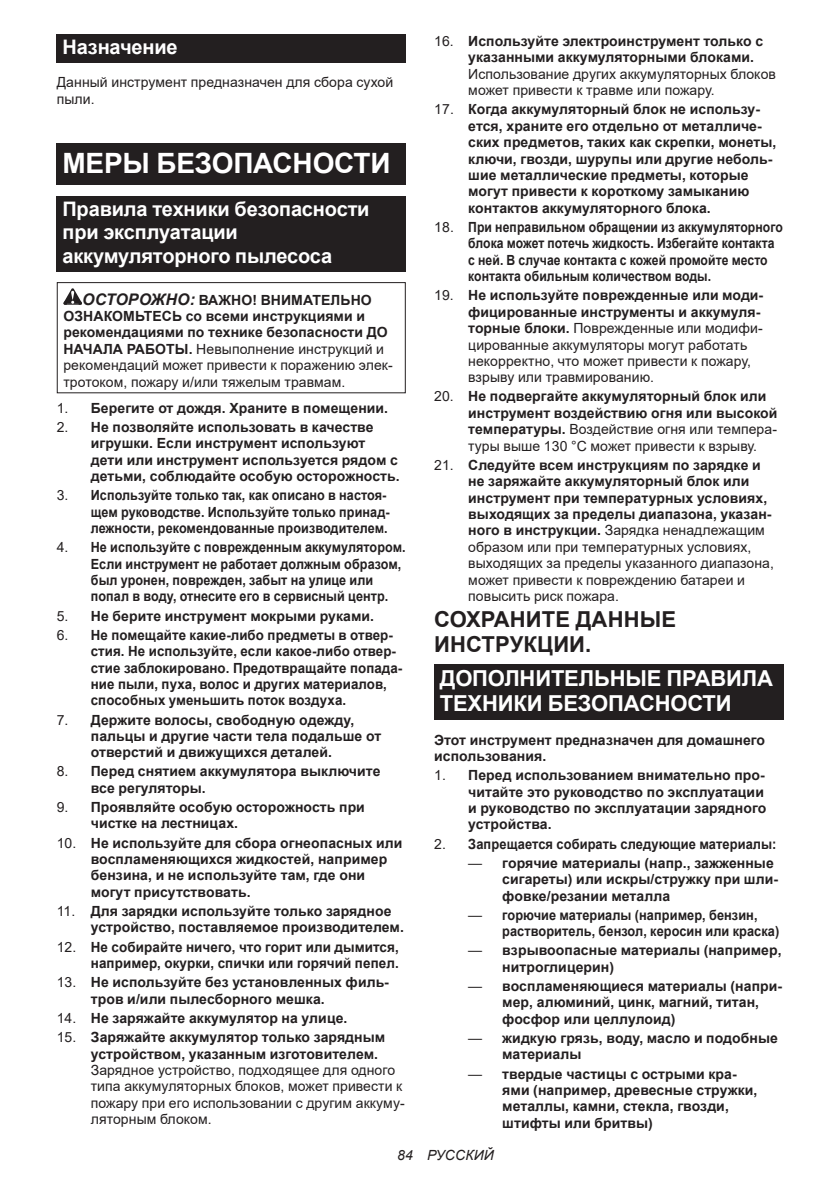
<style>
.page{position:relative;width:840px;height:1191px;background:#fff}
.page>*{position:absolute;margin:0;border:0;box-sizing:border-box;transform-origin:0 0}
.t1{font:700 28px "Arial";letter-spacing:-.01em;color:#fff}
.t2{font:700 22px/25.8px "Arial";letter-spacing:-.01em;color:#fff}
.t3{font:700 22px/25.8px "Arial";letter-spacing:.005em;color:#231f20}
.t4{font:700 20px/23.4px "Arial";letter-spacing:-.01em;color:#fff}
.t5{font:700 14px/16.4px "Arial";letter-spacing:.005em;color:#231f20}
.t6{font:14px/16.4px "Arial";letter-spacing:.005em;color:#231f20}
.t7{font:700 14px/16.4px "Arial";letter-spacing:.005em;color:#231f20;scale:.9 1}
.t8{font:700 14px/16.4px "Arial";letter-spacing:.005em;color:#231f20;scale:.95 1}
.t9{font:700 14px/16.4px "Arial";letter-spacing:.005em;color:#231f20;scale:.87 1}
.t10{font:700 14px/16.4px "Arial";letter-spacing:.005em;color:#231f20;text-align:right;scale:.96 1}
.t11{font:700 14px/16.4px "Arial";letter-spacing:.005em;color:#231f20;scale:.91 1}
.t12{font:700 14px "Arial";letter-spacing:.005em;color:#231f20;scale:.92 1}
.t13{font:italic 14px "Arial";letter-spacing:.005em;color:#231f20}
.s1{font-style:italic;font-size:16px}
.s2{font-weight:400}
.s3{font-weight:700}
</style>
<div class="page">
<div style="left:57px;top:34px;width:348px;height:29px;background:#231f20"></div>
<div style="left:57px;top:143px;width:348px;height:41px;background:#231f20"></div>
<div style="left:57px;top:196px;width:348px;height:75px;background:#231f20"></div>
<svg style="left:63px;top:288px;width:19px;height:17px"></svg>
<div style="left:57px;top:282px;width:348px;height:111px;border:1px solid #231f20"></div>
<div style="left:434px;top:664px;width:348px;height:56px;background:#231f20"></div>
<h3 class="t4" style="left:62px;top:36px;width:117px">Назначение</h3>
<p class="t6" style="left:57px;top:74px;width:338px">Данный инструмент предназначен для сбора сухой пыли.</p>
<h1 class="t1" style="left:62px;top:144px;width:329px">МЕРЫ БЕЗОПАСНОСТИ</h1>
<h3 class="t4" style="left:62px;top:197px;width:308px">Правила техники безопасности при эксплуатации аккумуляторного пылесоса</h3>
<p class="t5" style="left:63px;top:292px;width:331px;text-indent:19px"><span class="s1">ОСТОРОЖНО:</span> ВАЖНО! ВНИМАТЕЛЬНО ОЗНАКОМЬТЕСЬ со всеми инструкциями и рекомендациями по технике безопасности ДО НАЧАЛА РАБОТЫ. <span class="s2">Невыполнение инструкций и рекомендаций может привести к поражению элек&shy;тротоком, пожару и/или тяжелым травмам.</span></p>
<p class="t5" style="left:57px;top:399px;width:333px"><span class="s2">1.</span> Берегите от дождя. Храните в помещении.</p>
<p class="t5" style="left:91px;top:419px;width:310px;text-indent:-34px"><span class="s2">2.</span> Не позволяйте использовать в качестве игрушки. Если инструмент используют дети или инструмент используется рядом с детьми, соблюдайте особую осторожность.</p>
<p class="t7" style="left:91px;top:487px;width:333px;text-indent:-34px"><span class="s2">3.</span> Используйте только так, как описано в настоя&shy;щем руководстве. Используйте только принад&shy;лежности, рекомендованные производителем.</p>
<p class="t7" style="left:91px;top:539px;width:351px;text-indent:-34px"><span class="s2">4.</span> Не используйте с поврежденным аккумулятором.<br>Если инструмент не работает должным образом, был уронен, поврежден, забыт на улице или попал в воду, отнесите его в сервисный центр.</p>
<p class="t5" style="left:57px;top:607px;width:319px"><span class="s2">5.</span> Не берите инструмент мокрыми руками.</p>
<p class="t8" style="left:91px;top:627px;width:329px;text-indent:-34px"><span class="s2">6.</span> Не помещайте какие-либо предметы в отвер&shy;стия. Не используйте, если какое-либо отвер&shy;стие заблокировано. Предотвращайте попада&shy;ние пыли, пуха, волос и других материалов, способных уменьшить поток воздуха.</p>
<p class="t5" style="left:91px;top:711px;width:292px;text-indent:-34px"><span class="s2">7.</span> Держите волосы, свободную одежду, пальцы и другие части тела подальше от отверстий и движущихся деталей.</p>
<p class="t5" style="left:91px;top:763px;width:291px;text-indent:-34px"><span class="s2">8.</span> Перед снятием аккумулятора выключите все регуляторы.</p>
<p class="t5" style="left:91px;top:799px;width:275px;text-indent:-34px"><span class="s2">9.</span> Проявляйте особую осторожность при чистке на лестницах.</p>
<p class="t5" style="left:91px;top:834px;width:313px;text-indent:-34px"><span class="s2">10.</span> Не используйте для сбора огнеопасных или воспламеняющихся жидкостей, например бензина, и не используйте там, где они могут присутствовать.</p>
<p class="t5" style="left:91px;top:903px;width:314px;text-indent:-34px"><span class="s2">11.</span> Для зарядки используйте только зарядное устройство, поставляемое производителем.</p>
<p class="t10" style="left:57px;top:938px;width:357px"><span class="s2">12.</span> Не собирайте ничего, что горит или дымится, например, окурки, спички или горячий пепел.</p>
<p class="t5" style="left:91px;top:974px;width:299px;text-indent:-34px"><span class="s2">13.</span> Не используйте без установленных филь&shy;тров и/или пылесборного мешка.</p>
<p class="t5" style="left:57px;top:1010px;width:292px"><span class="s2">14.</span> Не заряжайте аккумулятор на улице.</p>
<p class="t5" style="left:91px;top:1029px;width:296px;text-indent:-34px"><span class="s2">15.</span> Заряжайте аккумулятор только зарядным устройством, указанным изготовителем.</p>
<p class="t6" style="left:91px;top:1061px;width:315px">Зарядное устройство, подходящее для одного типа аккумуляторных блоков, может привести к пожару при его использовании с другим аккуму&shy;ляторным блоком.</p>
<p class="t5" style="left:468px;top:33px;width:296px;text-indent:-34px"><span class="s2">16.</span> Используйте электроинструмент только с указанными аккумуляторными блоками.</p>
<p class="t6" style="left:468px;top:66px;width:309px">Использование других аккумуляторных блоков может привести к травме или пожару.</p>
<p class="t5" style="left:468px;top:101px;width:309px;text-indent:-34px"><span class="s2">17.</span> Когда аккумуляторный блок не использу&shy;ется, храните его отдельно от металличе&shy;ских предметов, таких как скрепки, монеты, ключи, гвозди, шурупы или другие неболь&shy;шие металлические предметы, которые могут привести к короткому замыканию контактов аккумуляторного блока.</p>
<p class="t9" style="left:468px;top:219px;width:363px;text-indent:-34px"><span class="s2">18.</span> При неправильном обращении из аккумуляторного блока может потечь жидкость. Избегайте контакта с ней. В случае контакта с кожей промойте место контакта обильным количеством воды.</p>
<p class="t6" style="left:468px;top:287px;width:296px;text-indent:-34px">19. <span class="s3">Не используйте поврежденные или моди&shy;фицированные инструменты и аккумуля&shy;торные блоки.</span> Поврежденные или модифи&shy;цированные аккумуляторы могут работать некорректно, что может привести к пожару, взрыву или травмированию.</p>
<p class="t5" style="left:468px;top:388px;width:310px;text-indent:-34px"><span class="s2">20.</span> Не подвергайте аккумуляторный блок или инструмент воздействию огня или высокой температуры. <span class="s2">Воздействие огня или темпера&shy;туры выше 130 °C может привести к взрыву.</span></p>
<p class="t5" style="left:468px;top:457px;width:307px;text-indent:-34px"><span class="s2">21.</span> Следуйте всем инструкциям по зарядке и не заряжайте аккумуляторный блок или инструмент при температурных условиях, выходящих за пределы диапазона, указан&shy;ного в инструкции. <span class="s2">Зарядка ненадлежащим образом или при температурных условиях, выходящих за пределы указанного диапазона, может привести к повреждению батареи и повысить риск пожара.</span></p>
<h2 class="t3" style="left:434px;top:606px;width:243px">СОХРАНИТЕ ДАННЫЕ<br>ИНСТРУКЦИИ.</h2>
<h2 class="t2" style="left:439px;top:665px;width:334px">ДОПОЛНИТЕЛЬНЫЕ ПРАВИЛА<br>ТЕХНИКИ БЕЗОПАСНОСТИ</h2>
<p class="t5" style="left:434px;top:731px;width:332px">Этот инструмент предназначен для домашнего использования.</p>
<p class="t5" style="left:468px;top:767px;width:299px;text-indent:-34px"><span class="s2">1.</span> Перед использованием внимательно про&shy;читайте это руководство по эксплуатации и руководство по эксплуатации зарядного устройства.</p>
<p class="t12" style="left:434px;top:834px;width:373px"><span class="s2">2.</span> Запрещается собирать следующие материалы:</p>
<p class="t5" style="left:502px;top:855px;width:277px;text-indent:-34px"><span class="s2">—</span> горячие материалы (напр., зажженные сигареты) или искры/стружку при шли&shy;фовке/резании металла</p>
<p class="t11" style="left:502px;top:907px;width:306px;text-indent:-34px"><span class="s2">—</span> горючие материалы (например, бензин, растворитель, бензол, керосин или краска)</p>
<p class="t5" style="left:502px;top:942px;width:280px;text-indent:-34px"><span class="s2">—</span> взрывоопасные материалы (например, нитроглицерин)</p>
<p class="t5" style="left:502px;top:978px;width:281px;text-indent:-34px"><span class="s2">—</span> воспламеняющиеся материалы (напри&shy;мер, алюминий, цинк, магний, титан, фосфор или целлулоид)</p>
<p class="t5" style="left:502px;top:1030px;width:277px;text-indent:-34px"><span class="s2">—</span> жидкую грязь, воду, масло и подобные материалы</p>
<p class="t5" style="left:502px;top:1065px;width:256px;text-indent:-34px"><span class="s2">—</span> твердые частицы с острыми кра&shy;ями (например, древесные стружки, металлы, камни, стекла, гвозди, штифты или бритвы)</p>
<p class="t13" style="left:397px;top:1146px;width:98px">84 РУССКИЙ</p>
</div>
